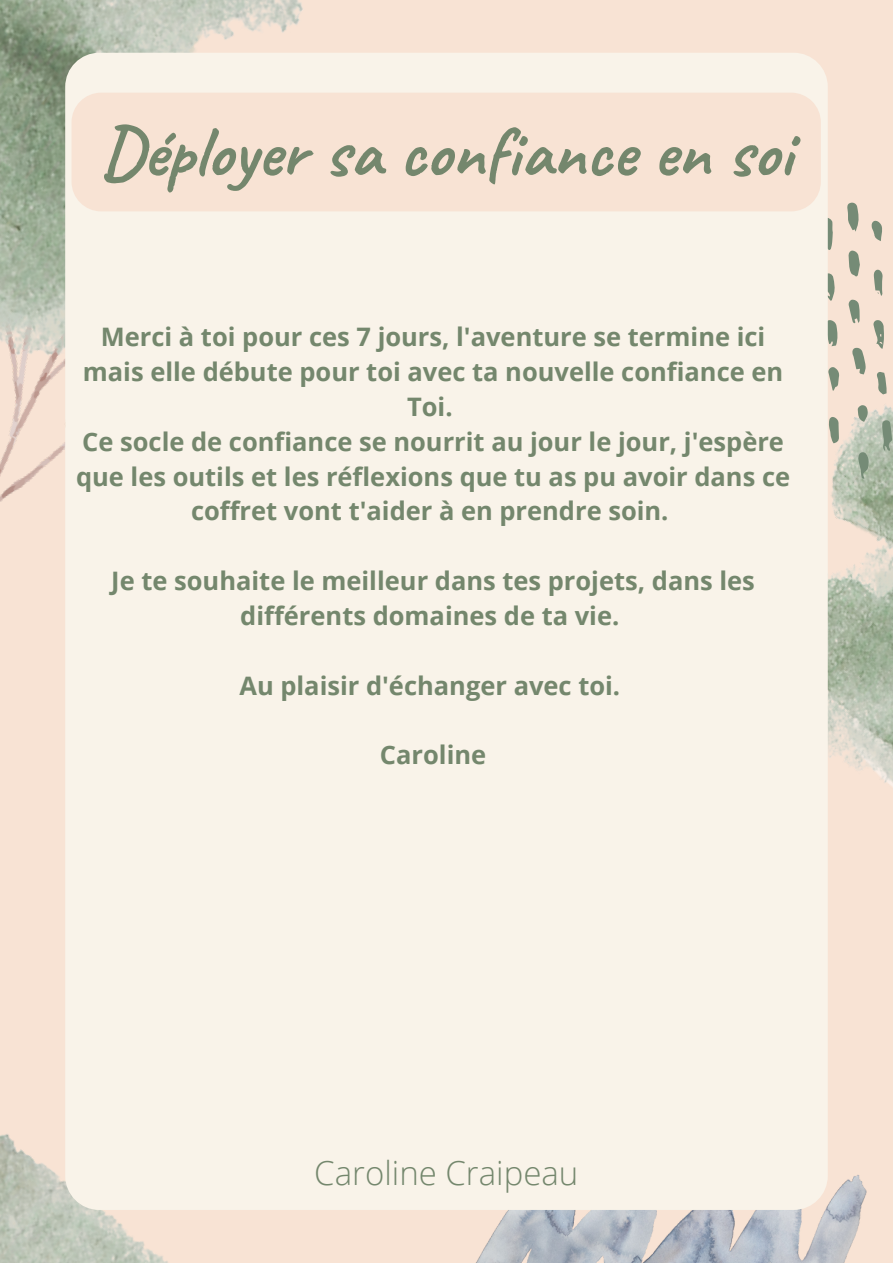
<style>
.page{position:relative;width:893px;height:1264px;background:#fff}
.page>*{position:absolute;margin:0;border:0;box-sizing:border-box;transform-origin:0 0}
.t1{font:700 72px "Caveat";color:#74876d}
.t2{font:300 33px "Open Sans";color:#74876d}
.t3{font:700 25.5px/34.8px "Open Sans";color:#74876d;text-align:center}
</style>
<div class="page">
<div style="left:0;top:0;width:892px;height:1262px;background:#f8e3d4"></div>
<img style="left:827px;top:360px;width:65px;height:590px">
<svg style="left:827px;top:217px;width:5px;height:33px"></svg>
<svg style="left:847px;top:203px;width:12px;height:29px"></svg>
<svg style="left:827px;top:320px;width:11px;height:26px"></svg>
<svg style="left:827px;top:272px;width:8px;height:29px"></svg>
<svg style="left:851px;top:348px;width:14px;height:26px"></svg>
<svg style="left:848px;top:250px;width:11px;height:27px"></svg>
<svg style="left:882px;top:420px;width:10px;height:31px"></svg>
<svg style="left:828px;top:416px;width:10px;height:27px"></svg>
<svg style="left:873px;top:320px;width:11px;height:29px"></svg>
<svg style="left:848px;top:300px;width:11px;height:23px"></svg>
<svg style="left:858px;top:452px;width:10px;height:27px"></svg>
<svg style="left:828px;top:367px;width:11px;height:23px"></svg>
<svg style="left:876px;top:372px;width:10px;height:22px"></svg>
<svg style="left:871px;top:220px;width:11px;height:21px"></svg>
<svg style="left:857px;top:405px;width:10px;height:17px"></svg>
<svg style="left:873px;top:269px;width:9px;height:27px"></svg>
<img style="left:0;top:427px;width:65px;height:75px">
<img style="left:0;top:0;width:303px;height:427px">
<img style="left:0;top:1134px;width:246px;height:128px">
<img style="left:469px;top:1173px;width:397px;height:89px">
<div style="left:65px;top:53px;width:762px;height:1156px;background:#f9f3e9;border-radius:34px"></div>
<div style="left:72px;top:93px;width:748px;height:118px;background:#f8e3d4"></div>
<h1 class="t1" style="left:100px;top:106px;width:693px">Déployer sa confiance en soi</h1>
<p class="t3" style="left:76px;top:319px;width:715px">Merci à toi pour ces 7 jours, l'aventure se termine ici mais elle débute pour toi avec ta nouvelle confiance en Toi.<br>Ce socle de confiance se nourrit au jour le jour, j'espère que les outils et les réflexions que tu as pu avoir dans ce coffret vont t'aider à en prendre soin.</p>
<p class="t3" style="left:111px;top:563px;width:645px">Je te souhaite le meilleur dans tes projets, dans les différents domaines de ta vie.</p>
<p class="t3" style="left:239px;top:667px;width:382px">Au plaisir d'échanger avec toi.</p>
<p class="t3" style="left:380px;top:737px;width:108px">Caroline</p>
<p class="t2" style="left:314px;top:1149px;width:265px">Caroline Craipeau</p>
</div>
